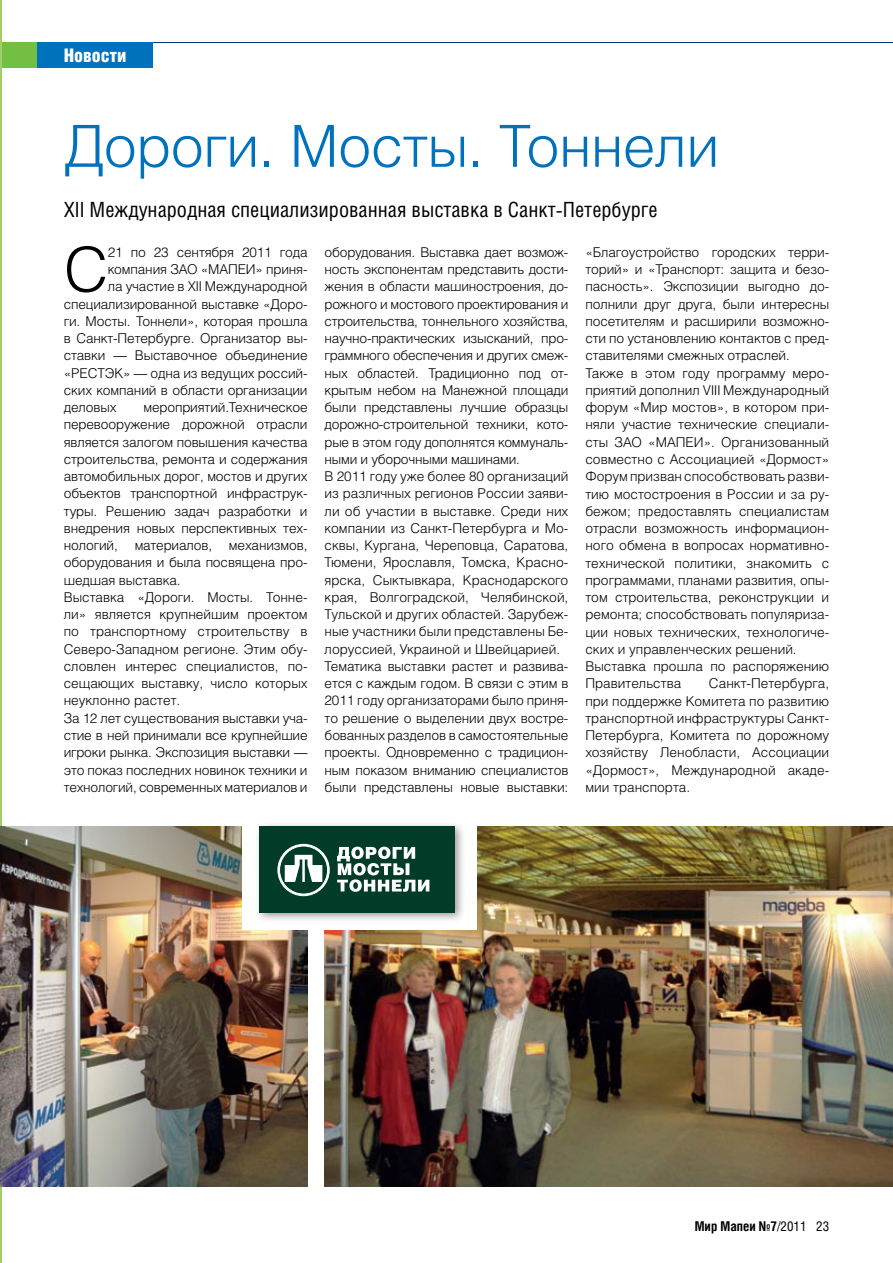
<style>
.page{position:relative;width:893px;height:1263px;background:#fff}
.page>*{position:absolute;margin:0;border:0;box-sizing:border-box;transform-origin:0 0}
.t1{font:300 61.35px "Helios";color:#000}
.t2{font:300 58.2px "Helios";letter-spacing:-.01em;color:#0071bc}
.t3{font:21px "Helios Cond";color:#000}
.t4{font:900 18.75px "Helios Cond";color:#fff}
.t5{font:300 13.5px/17.2px "Helios";letter-spacing:-.01em;color:#000}
.t6{font:700 13.5px "Helios Cond";color:#000}
.s1{font-weight:400}
</style>
<div class="page">
<hr style="left:0;top:42px;width:893px;height:1px;background:#003974">
<div style="left:0;top:42px;width:152px;height:26px;background:#0071bc"></div>
<div style="left:0;top:42px;width:36px;height:26px;background:#72bf44"></div>
<hr style="left:0;top:0;width:2px;height:1263px;background:#a0ce67">
<img style="left:325px;top:826px;width:568px;height:360px">
<img style="left:0;top:826px;width:308px;height:360px">
<div style="left:242px;top:819px;width:235px;height:111px;background:#fff"></div>
<div style="left:254px;top:821px;width:212px;height:102px;background:#000;opacity:.4"></div>
<div style="left:259px;top:826px;width:196px;height:86px;background:#003c28"></div>
<svg style="left:337px;top:847px;width:92px;height:45px"></svg>
<svg style="left:277px;top:844px;width:53px;height:52px"></svg>
<h3 class="t4" style="left:64px;top:44px;width:64px">Новости</h3>
<h2 class="t2" style="left:64px;top:111px;width:657px">Дороги. Мосты. Тоннели</h2>
<h3 class="t3" style="left:64px;top:197px;width:595px">XII Международная специализированная выставка в Санкт-Петербурге</h3>
<h1 class="t1" style="left:64px;top:233px;width:46px">С</h1>
<p class="t5" style="left:108px;top:243px;width:201px">21 по 23 сентября 2011 года</p>
<p class="t5" style="left:108px;top:260px;width:201px">компания ЗАО «МАПЕИ» приня-</p>
<p class="t5" style="left:108px;top:278px;width:201px">ла участие в XII Международной</p>
<p class="t5" style="left:64px;top:295px;width:245px">специализированной выставке «Доро-</p>
<p class="t5" style="left:64px;top:312px;width:245px">ги. Мосты. Тоннели», которая прошла</p>
<p class="t5" style="left:64px;top:329px;width:245px">в Санкт-Петербурге. Организатор вы-</p>
<p class="t5" style="left:64px;top:347px;width:245px">ставки — Выставочное объединение</p>
<p class="t5" style="left:64px;top:364px;width:245px">«РЕСТЭК» — одна из ведущих россий-</p>
<p class="t5" style="left:64px;top:381px;width:245px">ских компаний в области организации</p>
<p class="t5" style="left:64px;top:398px;width:54px">деловых</p>
<p class="t5" style="left:64px;top:398px;width:245px;text-indent:80px">мероприятий.Техническое перевооружение дорожной отрасли является залогом повышения качества строительства, ремонта и содержания автомобильных дорог, мостов и других объектов транспортной инфраструк&shy;туры. Решению задач разработки и внедрения новых перспективных тех&shy;нологий, материалов, механизмов, оборудования и была посвящена про&shy;шедшая выставка.<br>Выставка «Дороги. Мосты. Тонне&shy;ли» является крупнейшим проектом по транспортному строительству в Северо-Западном регионе. Этим обу&shy;словлен интерес специалистов, по&shy;сещающих выставку, число которых неуклонно растет.<br>За 12 лет существования выставки уча&shy;стие в ней принимали все крупнейшие игроки рынка. Экспозиция выставки — это показ последних новинок техники и технологий, современных материалов и</p>
<p class="t5" style="left:325px;top:243px;width:245px">оборудования. Выставка дает возмож&shy;ность экспонентам представить дости&shy;жения в области машиностроения, до&shy;рожного и мостового проектирования и строительства, тоннельного хозяйства, научно-практических изысканий, про&shy;граммного обеспечения и других смеж&shy;ных областей. Традиционно под от&shy;крытым небом на Манежной площади были представлены лучшие образцы дорожно-строительной техники, кото&shy;рые в этом году дополнятся коммуналь&shy;ными и уборочными машинами.<br>В 2011 году уже более 80 организаций из различных регионов России заяви&shy;ли об участии в выставке. Среди них компании из Санкт-Петербурга и Мо&shy;сквы, Кургана, Череповца, Саратова, Тюмени, Ярославля, Томска, Красно&shy;ярска, Сыктывкара, Краснодарского края, Волгоградской, Челябинской, Тульской и других областей. Зарубеж&shy;ные участники были представлены Бе&shy;лоруссией, Украиной и Швейцарией.<br>Тематика выставки растет и развива&shy;ется с каждым годом. В связи с этим в 2011 году организаторами было приня&shy;то решение о выделении двух востре&shy;бованных разделов в самостоятельные проекты. Одновременно с традицион&shy;ным показом вниманию специалистов были представлены новые выставки:</p>
<p class="t5" style="left:585px;top:243px;width:245px">«Благоустройство городских терри&shy;торий» и «Транспорт: защита и безо&shy;пасность». Экспозиции выгодно до&shy;полнили друг друга, были интересны посетителям и расширили возможно&shy;сти по установлению контактов с пред&shy;ставителями смежных отраслей.<br>Также в этом году программу меро&shy;приятий дополнил VIII Международный форум «Мир мостов», в котором при&shy;няли участие технические специали&shy;сты ЗАО «МАПЕИ». Организованный совместно с Ассоциацией «Дормост» Форум призван способствовать разви&shy;тию мостостроения в России и за ру&shy;бежом; предоставлять специалистам отрасли возможность информацион&shy;ного обмена в вопросах нормативно&shy;технической политики, знакомить с программами, планами развития, опы&shy;том строительства, реконструкции и ремонта; способствовать популяриза&shy;ции новых технических, технологиче&shy;ских и управленческих решений.<br>Выставка прошла по распоряжению Правительства</p>
<p class="t5" style="left:585px;top:675px;width:245px;text-align:justify;text-indent:124px">Санкт-Петербурга, при поддержке Комитета по развитию транспортной инфраструктуры Санкт-Петербурга, Комитета по дорожному хозяйству Ленобласти, Ассоциации «Дормост», Международной акаде&shy;мии транспорта.</p>
<p class="t6" style="left:695px;top:1218px;width:136px">Мир Мапеи №7<span class="s1">/2011 23</span></p>
</div>
